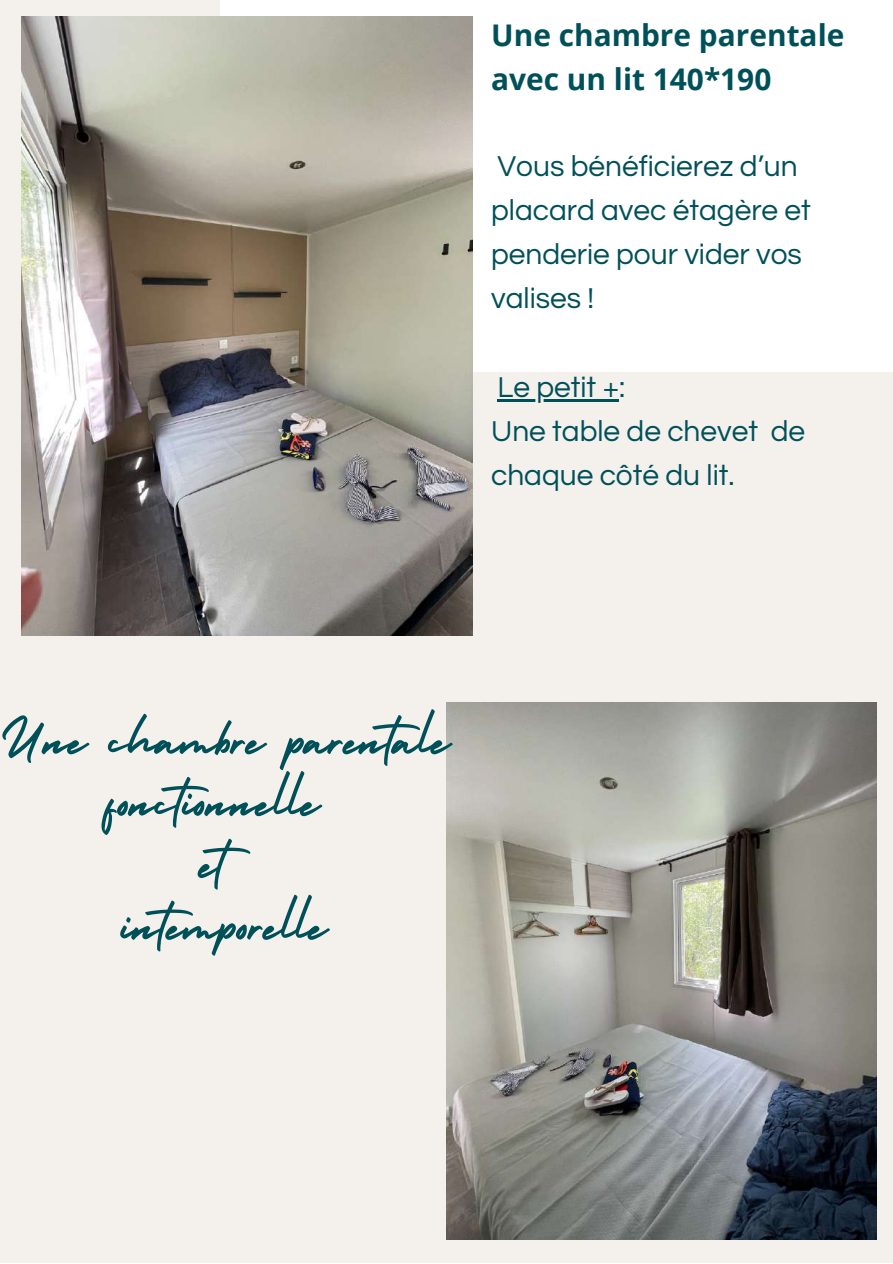
<style>
.page{position:relative;width:893px;height:1264px;background:#fff}
.page>*{position:absolute;margin:0;border:0;box-sizing:border-box;transform-origin:0 0}
.t1{font:61.95px/61.8px "Holiday";color:#005059;text-align:center}
.t2{font:29.85px/44.1px "Questrial";color:#005059}
.t3{font:700 29.85px/44.1px "Open Sans";color:#005059}
</style>
<div class="page">
<div style="left:0;top:0;width:219px;height:1262px;background:#f4f0ec"></div>
<div style="left:0;top:372px;width:892px;height:890px;background:#f4f0ec"></div>
<img style="left:21px;top:17px;width:451px;height:618px">
<img style="left:446px;top:702px;width:429px;height:537px">
<hr style="left:497px;top:399px;width:122px;height:3px;background:#005059">
<p class="t3" style="left:491px;top:12px;width:355px">Une chambre parentale avec un lit 140*190</p>
<p class="t2" style="left:491px;top:144px;width:321px">Vous bénéficierez d’un placard avec étagère et penderie pour vider vos valises !</p>
<p class="t2" style="left:491px;top:365px;width:315px">Le petit +:<br>Une table de chevet de chaque côté du lit.</p>
<h1 class="t1" style="left:1px;top:702px;width:451px">Une chambre parentale fonctionnelle<br>et<br>intemporelle</h1>
</div>
